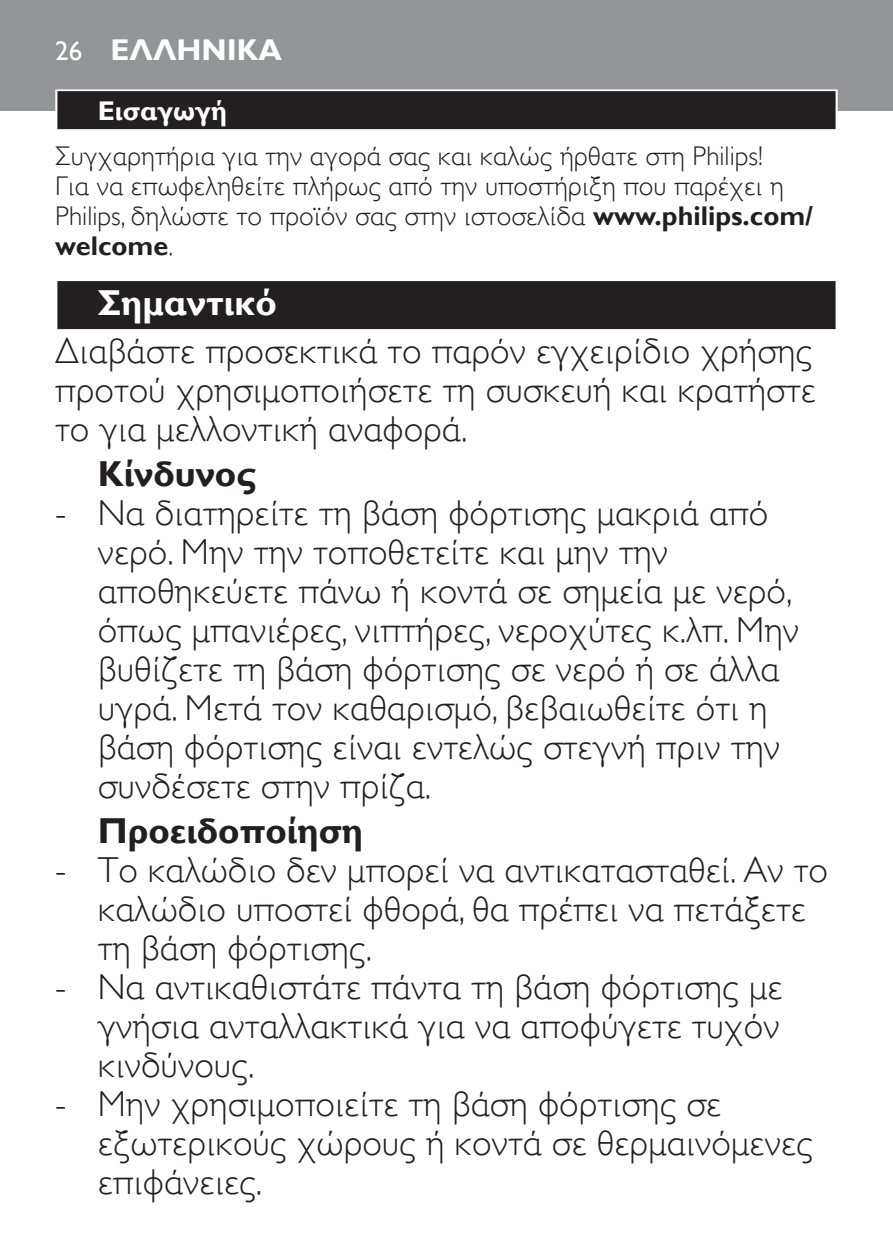
<style>
.page{position:relative;width:893px;height:1259px;background:#fff}
.page>*{position:absolute;margin:0;border:0;box-sizing:border-box;transform-origin:0 0}
.t1{font:36px/39px "Gill Sans Alt One WGL Light";color:#231f20}
.t2{font:700 36px "Gill Sans Alt One WGL";color:#231f20}
.t3{font:700 36px "Gill Sans Alt One WGL";color:#fff}
.t4{font:700 30px "Gill Sans Alt One WGL";color:#fff}
.t5{font:27px/30px "Gill Sans Alt One WGL Light";color:#231f20}
.t6{font:700 27px "Gill Sans Alt One WGL";color:#fff}
.t7{font:700 27px "Gill Sans Alt One WGL";color:#231f20}
.t8{font:27px "Gill Sans Alt One WGL";color:#fff}
.s1{font-family:"Gill Sans Alt One WGL";font-weight:700}
.s2{font-family:"Gill Sans Alt One WGL Light";font-weight:400}
</style>
<div class="page">
<div style="left:0;top:0;width:893px;height:111px;background:#939598"></div>
<div style="left:55px;top:89px;width:783px;height:43px;background:linear-gradient(to right,#dedddd,#dedddd)"></div>
<div style="left:57px;top:91px;width:779px;height:38px;background:#231f20"></div>
<div style="left:55px;top:279px;width:783px;height:52px;background:linear-gradient(to right,#e5e5e5,#e5e5e5)"></div>
<div style="left:57px;top:281px;width:779px;height:48px;background:#231f20"></div>
<p class="t8" style="left:55px;top:40px;width:28px">26</p>
<p class="t4" style="left:111px;top:29px;width:173px">ΕΛΛΗΝΙΚΑ</p>
<p class="t6" style="left:98px;top:92px;width:131px">Εισαγωγή</p>
<p class="t5" style="left:55px;top:141px;width:759px">Συγχαρητήρια για την αγορά σας και καλώς ήρθατε στη Philips!<br>Για να επωφεληθείτε πλήρως από την υποστήριξη που παρέχει η<br>Philips, δηλώστε το προϊόν σας στην ιστοσελίδα <span class="s1">www.philips.com/</span></p>
<p class="t7" style="left:55px;top:235px;width:119px">welcome<span class="s2">.</span></p>
<p class="t3" style="left:98px;top:278px;width:181px">Σημαντικό</p>
<p class="t1" style="left:55px;top:331px;width:762px;text-align:justify">Διαβάστε προσεκτικά το παρόν εγχειρίδιο χρήσης προτού χρησιμοποιήσετε τη συσκευή και κρατήστε το για μελλοντική αναφορά.</p>
<p class="t2" style="left:98px;top:449px;width:160px">Κίνδυνος</p>
<p class="t1" style="left:98px;top:496px;width:703px;text-indent:-43px">- Να διατηρείτε τη βάση φόρτισης μακριά από νερό. Μην την τοποθετείτε και μην την αποθηκεύετε πάνω ή κοντά σε σημεία με νερό, όπως μπανιέρες, νιπτήρες, νεροχύτες κ.λπ. Μην βυθίζετε τη βάση φόρτισης σε νερό ή σε άλλα υγρά. Μετά τον καθαρισμό, βεβαιωθείτε ότι η βάση φόρτισης είναι εντελώς στεγνή πριν την συνδέσετε στην πρίζα.</p>
<p class="t2" style="left:98px;top:806px;width:267px">Προειδοποίηση</p>
<p class="t1" style="left:98px;top:852px;width:732px;text-indent:-43px">- Το καλώδιο δεν μπορεί να αντικατασταθεί. Αν το καλώδιο υποστεί φθορά, θα πρέπει να πετάξετε τη βάση φόρτισης.</p>
<p class="t1" style="left:98px;top:969px;width:686px;text-align:justify;text-indent:-43px">- Να αντικαθιστάτε πάντα τη βάση φόρτισης με γνήσια ανταλλακτικά για να αποφύγετε τυχόν κινδύνους.</p>
<p class="t1" style="left:98px;top:1086px;width:717px;text-indent:-43px">- Μην χρησιμοποιείτε τη βάση φόρτισης σε εξωτερικούς χώρους ή κοντά σε θερμαινόμενες επιφάνειες.</p>
</div>
